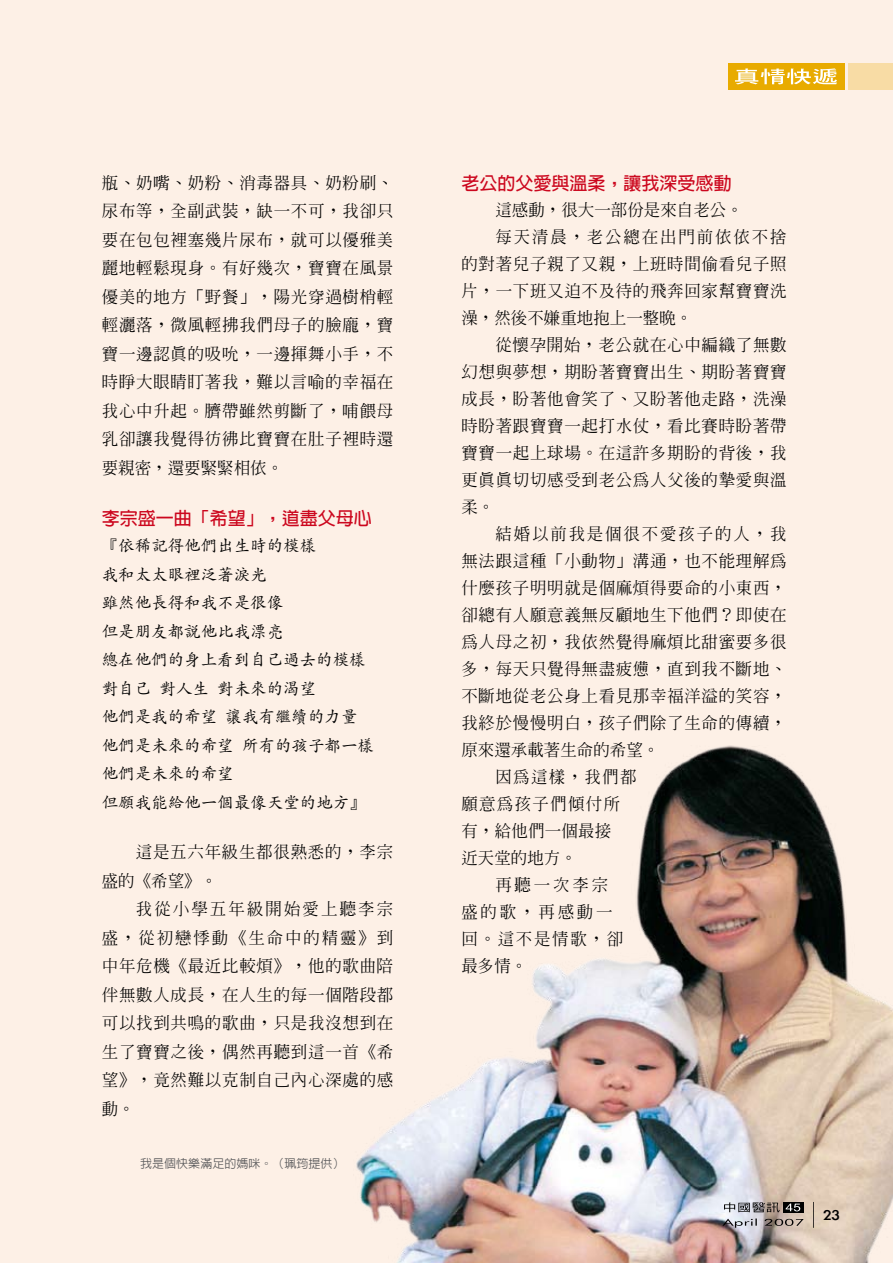
<style>
.page{position:relative;width:893px;height:1263px;background:#fdf0e6}
.page>*{position:absolute;margin:0;border:0;box-sizing:border-box;transform-origin:0 0}
.t1{font:700 18px "Lin Gothic";color:#cc071e}
.t2{font:500 16.5px/28.5px "Inn Ming";letter-spacing:.04em;color:#000;text-align:justify}
.t3{font:500 16.5px/28.5px "Zen Kai";color:#000}
.t4{font:500 16.5px "Inn Ming";color:#000}
.t5{font:500 16.5px "Inn Ming";letter-spacing:.11em;color:#000}
.t6{font:500 16.5px "Inn Ming";letter-spacing:.08em;color:#000}
.t7{font:500 16.5px "Inn Ming";letter-spacing:.01em;color:#000}
.t8{font:16.2px "Li Gothic Med";color:#000;scale:1.11 1}
.t9{font:500 12px "Lin Gothic";color:#58585a}
</style>
<div class="page">
<img style="left:356px;top:745px;width:537px;height:518px">
<svg style="left:722px;top:1218px;width:35px;height:10px"></svg>
<svg style="left:765px;top:1219px;width:39px;height:7px"></svg>
<svg style="left:813px;top:1202px;width:1px;height:26px"></svg>
<svg style="left:783px;top:1202px;width:20px;height:11px"></svg>
<svg style="left:724px;top:1202px;width:56px;height:10px"></svg>
<svg style="left:786px;top:1203px;width:14px;height:8px"></svg>
<div style="left:728px;top:64px;width:116px;height:26px;background:#e8ab00"></div>
<div style="left:848px;top:64px;width:45px;height:26px;background:#f8dca5"></div>
<svg style="left:735px;top:68px;width:102px;height:16px"></svg>
<p class="t2" style="left:102px;top:168px;width:293px">瓶、奶嘴、奶粉、消毒器具、奶粉刷、尿布等，全副武裝，缺一不可，我卻只要在包包裡塞幾片尿布，就可以優雅美麗地輕鬆現身。有好幾次，寶寶在風景優美的地方「野餐」，陽光穿過樹梢輕輕灑落，微風輕拂我們母子的臉龐，寶寶一邊認真的吸吮，一邊揮舞小手，不時睜大眼睛盯著我，難以言喻的幸福在我心中升起。臍帶雖然剪斷了，哺餵母乳卻讓我覺得彷彿比寶寶在肚子裡時還要親密，還要緊緊相依。</p>
<p class="t1" style="left:102px;top:509px;width:271px">李宗盛一曲「希望」，道盡父母心</p>
<p class="t3" style="left:102px;top:532px;width:274px">『依稀記得他們出生時的模樣<br>我和太太眼裡泛著淚光<br>雖然他長得和我不是很像<br>但是朋友都說他比我漂亮<br>總在他們的身上看到自己過去的模樣對自己 對人生 對未來的渴望<br>他們是我的希望 讓我有繼續的力量他們是未來的希望 所有的孩子都一樣他們是未來的希望<br>但願我能給他一個最像天堂的地方』</p>
<p class="t2" style="left:102px;top:838px;width:293px;text-indent:34px">這是五六年級生都很熟悉的，李宗盛的《希望》。</p>
<p class="t2" style="left:102px;top:895px;width:293px;text-indent:34px">我從小學五年級開始愛上聽李宗盛，從初戀悸動《生命中的精靈》到中年危機《最近比較煩》，他的歌曲陪伴無數人成長，在人生的每一個階段都可以找到共鳴的歌曲，只是我沒想到在生了寶寶之後，偶然再聽到這一首《希望》，竟然難以克制自己內心深處的感動。</p>
<p class="t9" style="left:140px;top:1157px;width:206px">我是個快樂滿足的媽咪。（珮筠提供）</p>
<p class="t1" style="left:461px;top:174px;width:271px">老公的父愛與溫柔，讓我深受感動</p>
<p class="t4" style="left:495px;top:201px;width:249px">這感動，很大一部份是來自老公。</p>
<p class="t5" style="left:495px;top:228px;width:293px">每天清晨，老公總在出門前依依不捨</p>
<p class="t2" style="left:461px;top:249px;width:327px">的對著兒子親了又親，上班時間偷看兒子照</p>
<p class="t2" style="left:461px;top:276px;width:327px">片，一下班又迫不及待的飛奔回家幫寶寶洗</p>
<p class="t4" style="left:461px;top:309px;width:232px">澡，然後不嫌重地抱上一整晚。</p>
<p class="t2" style="left:495px;top:330px;width:293px">從懷孕開始，老公就在心中編織了無數</p>
<p class="t2" style="left:461px;top:357px;width:327px">幻想與夢想，期盼著寶寶出生、期盼著寶寶</p>
<p class="t2" style="left:461px;top:384px;width:327px">成長，盼著他會笑了、又盼著他走路，洗澡</p>
<p class="t2" style="left:461px;top:411px;width:327px">時盼著跟寶寶一起打水仗，看比賽時盼著帶</p>
<p class="t2" style="left:461px;top:438px;width:327px">寶寶一起上球場。在這許多期盼的背後，我</p>
<p class="t2" style="left:461px;top:465px;width:327px">更真真切切感受到老公為人父後的摯愛與溫</p>
<p class="t2" style="left:461px;top:492px;width:34px">柔。</p>
<p class="t5" style="left:495px;top:525px;width:293px">結婚以前我是個很不愛孩子的人，我</p>
<p class="t2" style="left:461px;top:546px;width:327px">無法跟這種「小動物」溝通，也不能理解為</p>
<p class="t2" style="left:461px;top:573px;width:327px">什麼孩子明明就是個麻煩得要命的小東西，</p>
<p class="t2" style="left:461px;top:600px;width:327px">卻總有人願意義無反顧地生下他們？即使在</p>
<p class="t2" style="left:461px;top:627px;width:327px">為人母之初，我依然覺得麻煩比甜蜜要多很</p>
<p class="t2" style="left:461px;top:654px;width:327px">多，每天只覺得無盡疲憊，直到我不斷地、</p>
<p class="t2" style="left:461px;top:681px;width:327px">不斷地從老公身上看見那幸福洋溢的笑容，</p>
<p class="t2" style="left:461px;top:708px;width:327px">我終於慢慢明白，孩子們除了生命的傳續，</p>
<p class="t4" style="left:461px;top:741px;width:199px">原來還承載著生命的希望。</p>
<p class="t2" style="left:495px;top:762px;width:143px">因為這樣，我們都</p>
<p class="t6" style="left:461px;top:795px;width:160px">願意為孩子們傾付所</p>
<p class="t7" style="left:461px;top:822px;width:151px">有，給他們一個最接</p>
<p class="t2" style="left:461px;top:843px;width:117px">近天堂的地方。</p>
<p class="t2" style="left:495px;top:870px;width:114px">再聽一次李宗</p>
<p class="t2" style="left:461px;top:897px;width:153px">盛的歌，再感動一</p>
<p class="t2" style="left:461px;top:924px;width:163px">回。這不是情歌，卻</p>
<p class="t2" style="left:461px;top:951px;width:67px">最多情。</p>
<p class="t8" style="left:823px;top:1206px;width:9px">23</p>
</div>
